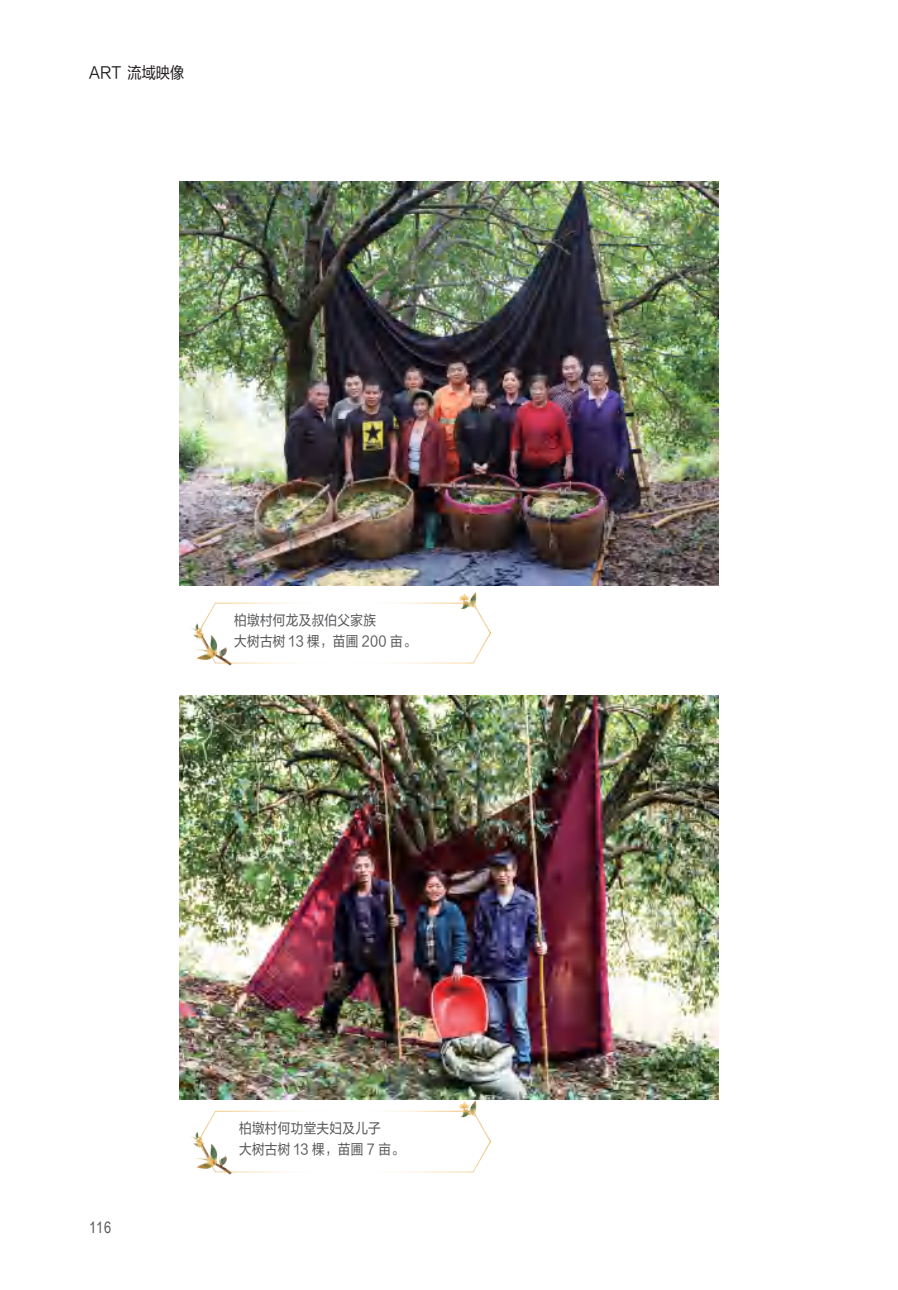
<style>
.page{position:relative;width:898px;height:1290px;background:#fff}
.page>*{position:absolute;margin:0;border:0;box-sizing:border-box;transform-origin:0 0}
.t1{font:15.75px "FZLTHK GBK1 0";color:#231f20;scale:.9 1}
.t2{font:15.75px "Arial Narrow";color:#57585a}
.t3{font:14px/21px "FZLTHK GBK1 0";letter-spacing:.025em;color:#57585a;scale:.9 1}
</style>
<div class="page">
<img style="left:180px;top:181px;width:538px;height:404px">
<img style="left:180px;top:696px;width:538px;height:404px">
<img style="left:190px;top:592px;width:300px;height:74px">
<img style="left:191px;top:1100px;width:299px;height:75px">
<p class="t1" style="left:89px;top:64px;width:107px">ART 流域映像</p>
<p class="t3" style="left:234px;top:610px;width:203px">柏墩村何龙及叔伯父家族<br>大树古树 13 棵，苗圃 200 亩。</p>
<p class="t2" style="left:89px;top:1216px;width:24px">116</p>
<p class="t3" style="left:239px;top:1118px;width:185px">柏墩村何功堂夫妇及儿子<br>大树古树 13 棵，苗圃 7 亩。</p>
</div>
